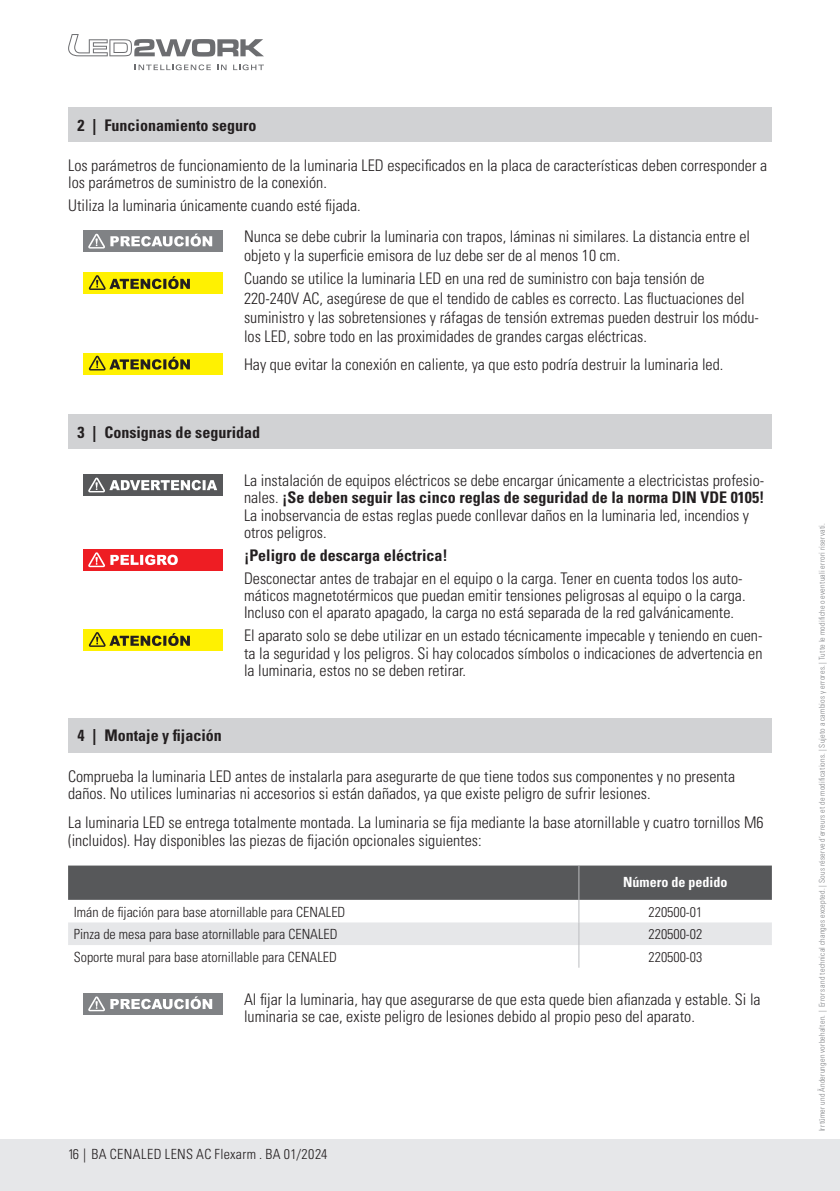
<style>
.page{position:relative;width:840px;height:1191px;background:#fff}
.page>*{position:absolute;margin:0;border:0;box-sizing:border-box;transform-origin:0 0}
.t1{font:300 condensed 16px/17.2px "Univers LT Std";color:#231f20}
.t2{font:700 condensed 16px "Univers LT Std";color:#231f20}
.t3{font:300 condensed 14px "Univers LT Std";color:#231f20}
.t4{font:300 condensed 14px "Univers LT Std";letter-spacing:.03em;color:#231f20}
.t5{font:700 condensed 14px "Univers LT Std";color:#fff}
.t6{font:300 condensed 8px "Univers LT Std";letter-spacing:.025em;color:#808285}
.s1{font-weight:700}
</style>
<div class="page">
<div style="left:0;top:1140px;width:839px;height:51px;background:#e6e7e9"></div>
<svg style="left:68px;top:34px;width:196px;height:23px"></svg>
<svg style="left:134px;top:64px;width:77px;height:6px"></svg>
<svg style="left:217px;top:65px;width:9px;height:5px"></svg>
<svg style="left:233px;top:64px;width:31px;height:6px"></svg>
<div style="left:68px;top:108px;width:703px;height:34px;background:#d1d2d4"></div>
<div style="left:84px;top:231px;width:139px;height:21px;background:#808285"></div>
<svg style="left:88px;top:234px;width:124px;height:14px"></svg>
<div style="left:84px;top:273px;width:139px;height:21px;background:#fff101"></div>
<svg style="left:89px;top:275px;width:101px;height:15px"></svg>
<div style="left:84px;top:353px;width:139px;height:21px;background:#fff101"></div>
<svg style="left:89px;top:356px;width:101px;height:14px"></svg>
<div style="left:68px;top:415px;width:703px;height:34px;background:#d1d2d4"></div>
<div style="left:84px;top:474px;width:139px;height:22px;background:#57585a"></div>
<svg style="left:88px;top:477px;width:129px;height:15px"></svg>
<div style="left:84px;top:549px;width:139px;height:21px;background:#ee1d23"></div>
<svg style="left:88px;top:552px;width:90px;height:15px"></svg>
<div style="left:84px;top:629px;width:139px;height:22px;background:#fff101"></div>
<svg style="left:89px;top:632px;width:101px;height:15px"></svg>
<div style="left:68px;top:718px;width:703px;height:34px;background:#d1d2d4"></div>
<svg style="left:68px;top:865px;width:703px;height:102px"></svg>
<div style="left:84px;top:993px;width:139px;height:21px;background:#808285"></div>
<svg style="left:88px;top:996px;width:124px;height:15px"></svg>
<p class="t2" style="left:77px;top:115px;width:181px">2 | Funcionamiento seguro</p>
<p class="t1" style="left:68px;top:157px;width:700px">Los parámetros de funcionamiento de la luminaria LED especificados en la placa de características deben corresponder a los parámetros de suministro de la conexión.</p>
<p class="t1" style="left:244px;top:190px;width:507px;line-height:31px;text-indent:-176px">Utiliza la luminaria únicamente cuando esté fijada.<br>Nunca se debe cubrir la luminaria con trapos, láminas ni similares. La distancia entre el</p>
<p class="t1" style="left:244px;top:244px;width:462px;line-height:23px">objeto y la superficie emisora de luz debe ser de al menos 10 cm.<br>Cuando se utilice la luminaria LED en una red de suministro con baja tensión de</p>
<p class="t1" style="left:244px;top:288px;width:516px;line-height:19.2px">220-240V AC, asegúrese de que el tendido de cables es correcto. Las fluctuaciones del suministro y las sobretensiones y ráfagas de tensión extremas pueden destruir los módu&shy;los LED, sobre todo en las proximidades de grandes cargas eléctricas.</p>
<p class="t1" style="left:244px;top:355px;width:480px">Hay que evitar la conexión en caliente, ya que esto podría destruir la luminaria led.</p>
<p class="t2" style="left:77px;top:422px;width:184px">3 | Consignas de seguridad</p>
<p class="t1" style="left:244px;top:472px;width:521px">La instalación de equipos eléctricos se debe encargar únicamente a electricistas profesio&shy;nales. <span class="s1">¡Se deben seguir las cinco reglas de seguridad de la norma DIN VDE 0105!<br></span>La inobservancia de estas reglas puede conllevar daños en la luminaria led, incendios y otros peligros.</p>
<p class="t2" style="left:244px;top:545px;width:205px">¡Peligro de descarga eléctrica!</p>
<p class="t1" style="left:244px;top:569px;width:503px">Desconectar antes de trabajar en el equipo o la carga. Tener en cuenta todos los auto&shy;máticos magnetotérmicos que puedan emitir tensiones peligrosas al equipo o la carga.<br>Incluso con el aparato apagado, la carga no está separada de la red galvánicamente.</p>
<p class="t1" style="left:244px;top:627px;width:519px;text-align:justify">El aparato solo se debe utilizar en un estado técnicamente impecable y teniendo en cuen&shy;ta la seguridad y los peligros. Si hay colocados símbolos o indicaciones de advertencia en la luminaria, estos no se deben retirar.</p>
<p class="t2" style="left:77px;top:725px;width:146px">4 | Montaje y fijación</p>
<p class="t1" style="left:68px;top:767px;width:668px">Comprueba la luminaria LED antes de instalarla para asegurarte de que tiene todos sus componentes y no presenta daños. No utilices luminarias ni accesorios si están dañados, ya que existe peligro de sufrir lesiones.</p>
<p class="t1" style="left:68px;top:814px;width:696px">La luminaria LED se entrega totalmente montada. La luminaria se fija mediante la base atornillable y cuatro tornillos M6 (incluidos). Hay disponibles las piezas de fijación opcionales siguientes:</p>
<p class="t5" style="left:623px;top:873px;width:106px">Número de pedido</p>
<p class="t3" style="left:74px;top:903px;width:273px">Imán de fijación para base atornillable para CENALED</p>
<p class="t3" style="left:648px;top:903px;width:55px">220500-01</p>
<p class="t3" style="left:74px;top:926px;width:265px">Pinza de mesa para base atornillable para CENALED</p>
<p class="t3" style="left:648px;top:926px;width:55px">220500-02</p>
<p class="t3" style="left:74px;top:948px;width:264px">Soporte mural para base atornillable para CENALED</p>
<p class="t3" style="left:648px;top:948px;width:55px">220500-03</p>
<p class="t1" style="left:244px;top:990px;width:518px">Al fijar la luminaria, hay que asegurarse de que esta quede bien afianzada y estable. Si la luminaria se cae, existe peligro de lesiones debido al propio peso del aparato.</p>
<p class="t4" style="left:68px;top:1145px;width:261px">16 | BA CENALED LENS AC Flexarm . BA 01/2024</p>
<p class="t6" style="left:816px;top:1131px;width:610px;rotate:-90deg">Irrtümer und Änderungen vorbehalten. | Errors and technical changes excepted. | Sous réserve d’erreurs et de modifications. | Sujeto a cambios y errores. | Tutte le modifiche o eventuali errori riservati.</p>
</div>
